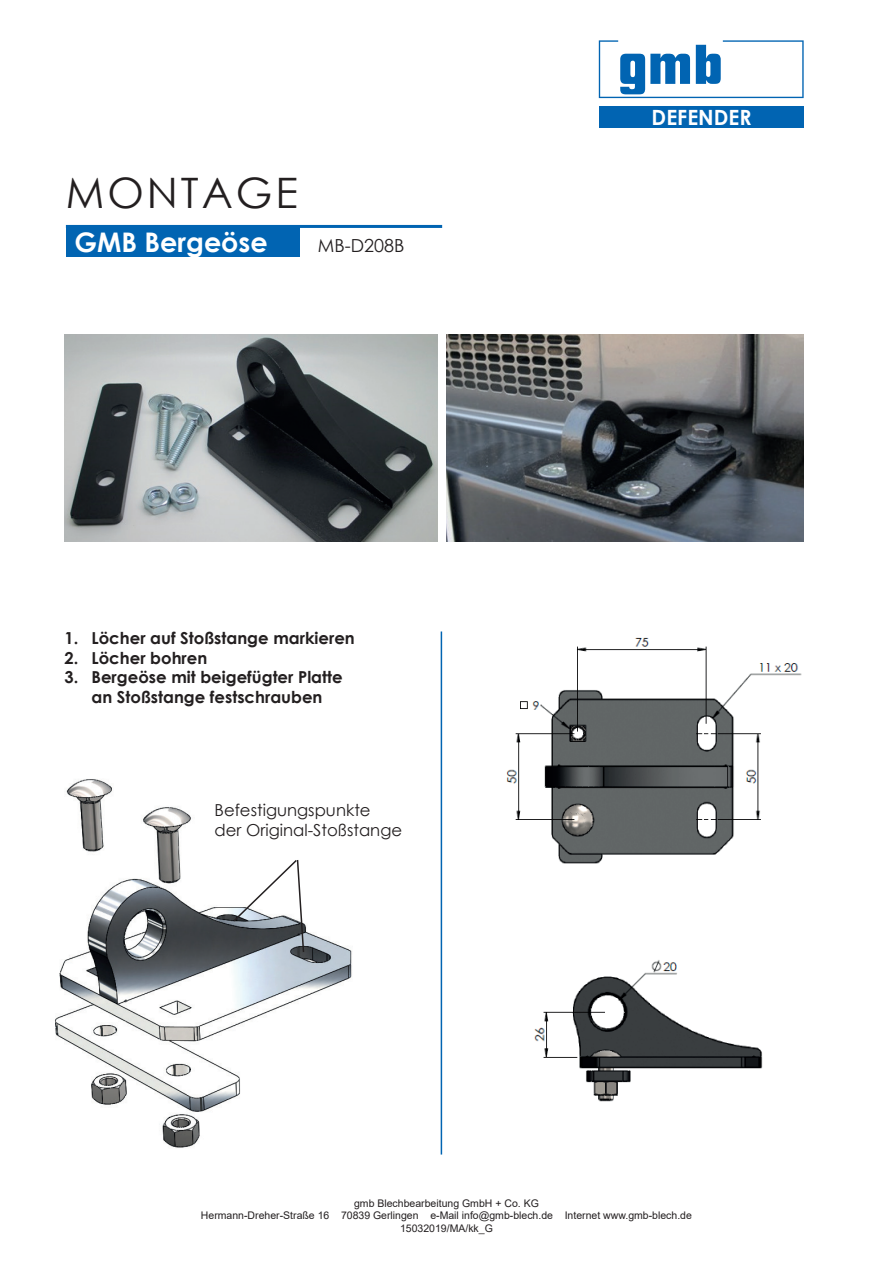
<style>
.page{position:relative;width:893px;height:1263px;background:#fff}
.page>*{position:absolute;margin:0;border:0;box-sizing:border-box;transform-origin:0 0}
.t1{font:42px "Century Gothic";letter-spacing:.07em;color:#231f20}
.t2{font:700 27px "Century Gothic";color:#fff}
.t3{font:700 21px "Century Gothic";color:#fff}
.t4{font:18px "Century Gothic";color:#231f20}
.t5{font:700 16.5px/19.8px "Century Gothic";color:#231f20;text-align:center}
.t6{font:16.5px/19.8px "Century Gothic";color:#231f20}
.t7{font:10.5px/12.6px "Arial";color:#231f20;text-align:center}
</style>
<div class="page">
<div style="left:600px;top:106px;width:204px;height:22px;background:#0164b2"></div>
<svg style="left:599px;top:40px;width:205px;height:58px"></svg>
<div style="left:66px;top:226px;width:234px;height:31px;background:#0164b2"></div>
<hr style="left:66px;top:225px;width:376px;height:3px;background:#0164b2">
<img style="left:534px;top:960px;width:229px;height:142px">
<img style="left:506px;top:637px;width:296px;height:227px">
<img style="left:446px;top:334px;width:358px;height:208px">
<img style="left:64px;top:334px;width:373px;height:208px">
<img style="left:55px;top:779px;width:297px;height:369px">
<svg style="left:232px;top:858px;width:73px;height:96px"></svg>
<hr style="left:441px;top:631px;width:1px;height:523px;background:#0164b2">
<h1 class="t1" style="left:66px;top:164px;width:233px">MONTAGE</h1>
<h2 class="t2" style="left:74px;top:222px;width:195px">GMB Bergeöse</h2>
<h3 class="t4" style="left:318px;top:233px;width:88px">MB-D208B</h3>
<h3 class="t5" style="left:64px;top:627px;width:292px">1. Löcher auf Stoßstange markieren</h3>
<h3 class="t5" style="left:64px;top:647px;width:144px">2. Löcher bohren</h3>
<h3 class="t5" style="left:64px;top:667px;width:280px">3. Bergeöse mit beigefügter Platte an Stoßstange festschrauben</h3>
<h3 class="t6" style="left:215px;top:800px;width:189px">Befestigungspunkte<br>der Original-Stoßstange</h3>
<h3 class="t3" style="left:652px;top:101px;width:101px">DEFENDER</h3>
<p class="t7" style="left:201px;top:1197px;width:492px">gmb Blechbearbeitung GmbH + Co. KG<br>Hermann-Dreher-Straße 16 70839 Gerlingen e-Mail info@gmb-blech.de Internet www.gmb-blech.de<br>15032019/MA/kk_G</p>
</div>
